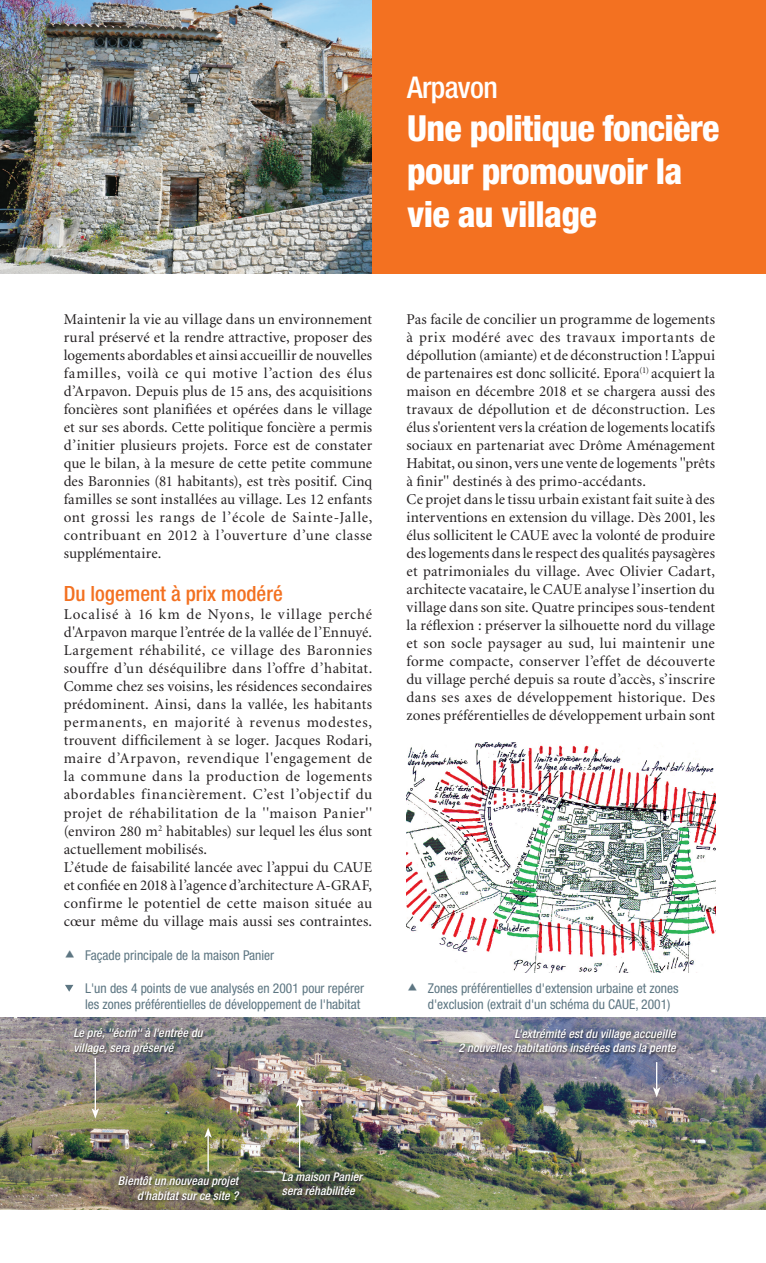
<style>
.page{position:relative;width:766px;height:1263px;background:#fff}
.page>*{position:absolute;margin:0;border:0;box-sizing:border-box;transform-origin:0 0}
.t1{font:800 condensed 36px/43.2px "Helvetica Neue LT";letter-spacing:-.02em;color:#fff}
.t2{font:500 condensed 30px "Helvetica Neue LT";letter-spacing:-.02em;color:#fff}
.DOSSIER___titre{font:500 condensed 21px "Helvetica Neue LT";color:#f37121}
.DOSSIER___titre-2{font:15px/18px "Minion LT";letter-spacing:.01em;color:#231f20;text-align:justify}
.t3{font:condensed 13.5px/16.2px "Helvetica Neue LT";color:#5d7682}
.DOSSIER___titre-3{font:italic 500 condensed 12px/14.4px "Helvetica Neue LT";letter-spacing:.01em;color:#fff}
</style>
<div class="page">
<img style="left:0;top:0;width:372px;height:274px">
<div style="left:372px;top:0;width:393px;height:274px;background:#f37121"></div>
<img style="left:406px;top:742px;width:308px;height:231px">
<img style="left:0;top:1017px;width:765px;height:192px">
<div style="left:73px;top:1027px;width:133px;height:30px;background:#231f20;opacity:.75"></div>
<div style="left:457px;top:1028px;width:221px;height:29px;background:#231f20;opacity:.75"></div>
<div style="left:282px;top:1171px;width:84px;height:28px;background:#231f20;opacity:.75"></div>
<hr style="left:95px;top:1058px;width:1px;height:53px;background:#fff">
<svg style="left:91px;top:1108px;width:8px;height:11px"></svg>
<hr style="left:299px;top:1105px;width:1px;height:62px;background:#fff">
<svg style="left:296px;top:1097px;width:7px;height:10px"></svg>
<hr style="left:655px;top:1062px;width:2px;height:27px;background:#fff">
<svg style="left:652px;top:1087px;width:8px;height:10px"></svg>
<div style="left:117px;top:1175px;width:125px;height:28px;background:#231f20;opacity:.75"></div>
<hr style="left:207px;top:1135px;width:2px;height:37px;background:#fff">
<svg style="left:204px;top:1127px;width:8px;height:11px"></svg>
<svg style="left:65px;top:985px;width:8px;height:7px"></svg>
<div style="left:477px;top:969px;width:25px;height:8px;background:#fff"></div>
<p class="DOSSIER___titre-2" style="left:64px;top:311px;width:310px">Maintenir la vie au village dans un environnement rural préservé et la rendre attractive, proposer des logements abordables et ainsi accueillir de nouvelles familles, voilà ce qui motive l’action des élus d’Arpavon. Depuis plus de 15 ans, des acquisitions foncières sont planifiées et opérées dans le village et sur ses abords. Cette politique foncière a permis d’initier plusieurs projets. Force est de constater que le bilan, à la mesure de cette petite commune des Baronnies (81 habitants), est très positif. Cinq familles se sont installées au village. Les 12 enfants ont grossi les rangs de l’école de Sainte-Jalle, contribuant en 2012 à l’ouverture d’une classe supplémentaire.</p>
<p class="DOSSIER___titre" style="left:64px;top:581px;width:220px">Du logement à prix modéré</p>
<p class="DOSSIER___titre-2" style="left:64px;top:606px;width:310px">Localisé à 16 km de Nyons, le village perché d'Arpavon marque l’entrée de la vallée de l’Ennuyé.<br>Largement réhabilité, ce village des Baronnies souffre d’un déséquilibre dans l’offre d’habitat.<br>Comme chez ses voisins, les résidences secondaires prédominent. Ainsi, dans la vallée, les habitants permanents, en majorité à revenus modestes, trouvent difficilement à se loger. Jacques Rodari, maire d’Arpavon, revendique l'engagement de la commune dans la production de logements abordables financièrement. C’est l’objectif du projet de réhabilitation de la ''maison Panier'' (environ 280 m<sup>2</sup> habitables) sur lequel les élus sont actuellement mobilisés.</p>
<p class="DOSSIER___titre-2" style="left:64px;top:858px;width:310px">L’étude de faisabilité lancée avec l’appui du CAUE et confiée en 2018 à l’agence d’architecture A-GRAF, confirme le potentiel de cette maison située au cœur même du village mais aussi ses contraintes.</p>
<p class="t3" style="left:85px;top:947px;width:191px">Façade principale de la maison Panier</p>
<p class="t3" style="left:85px;top:979px;width:280px">L'un des 4 points de vue analysés en 2001 pour repérer les zones préférentielles de développement de l'habitat</p>
<p class="t2" style="left:407px;top:69px;width:92px">Arpavon</p>
<p class="t1" style="left:407px;top:106px;width:313px">Une politique foncière pour promouvoir la vie au village</p>
<p class="DOSSIER___titre-2" style="left:406px;top:311px;width:310px">Pas facile de concilier un programme de logements à prix modéré avec des travaux importants de dépollution (amiante) et de déconstruction ! L’appui de partenaires est donc sollicité. Epora<sup>(1)</sup> acquiert la maison en décembre 2018 et se chargera aussi des travaux de dépollution et de déconstruction. Les élus s'orientent vers la création de logements locatifs sociaux en partenariat avec Drôme Aménagement Habitat, ou sinon, vers une vente de logements ''prêts à finir'' destinés à des primo-accédants.</p>
<p class="DOSSIER___titre-2" style="left:406px;top:491px;width:310px">Ce projet dans le tissu urbain existant fait suite à des interventions en extension du village. Dès 2001, les élus sollicitent le CAUE avec la volonté de produire des logements dans le respect des qualités paysagères et patrimoniales du village. Avec Olivier Cadart, architecte vacataire, le CAUE analyse l’insertion du village dans son site. Quatre principes sous-tendent la réflexion : préserver la silhouette nord du village et son socle paysager au sud, lui maintenir une forme compacte, conserver l’effet de découverte du village perché depuis sa route d’accès, s’inscrire dans ses axes de développement historique. Des zones préférentielles de développement urbain sont</p>
<p class="t3" style="left:427px;top:979px;width:252px">Zones préférentielles d'extension urbaine et zones d'exclusion (extrait d'un schéma du CAUE, 2001)</p>
<p class="DOSSIER___titre-3" style="left:73px;top:1025px;width:131px">Le pré, ''écrin'' à l'entrée du village, sera préservé</p>
<p class="DOSSIER___titre-3" style="left:458px;top:1026px;width:218px;text-align:right">L'extrémité est du village accueille<br>2 nouvelles habitations insérées dans la pente</p>
<p class="DOSSIER___titre-3" style="left:118px;top:1174px;width:122px;text-align:right">Bientôt un nouveau projet d'habitat sur ce site ?</p>
<p class="DOSSIER___titre-3" style="left:282px;top:1169px;width:82px">La maison Panier sera réhabilitée</p>
</div>
